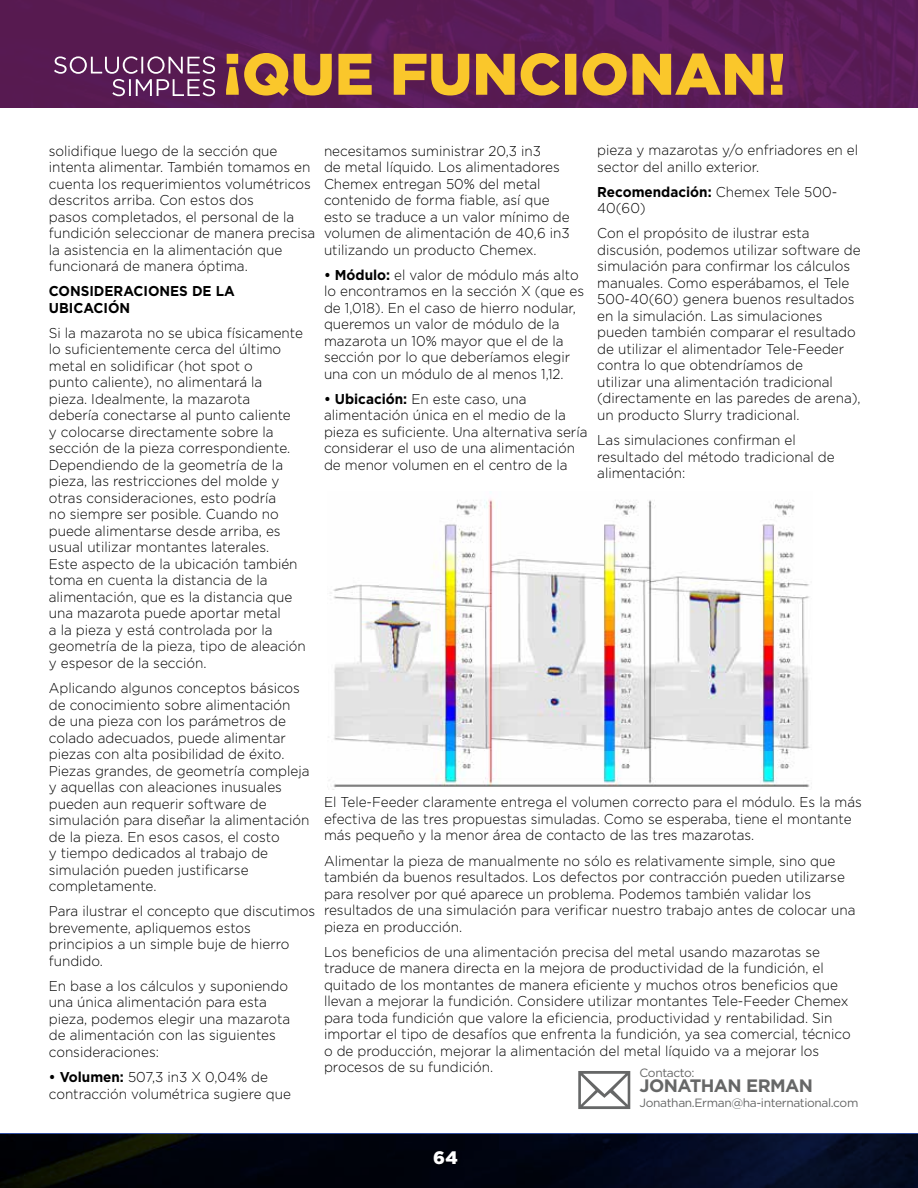
<style>
.page{position:relative;width:918px;height:1188px;background:#fff}
.page>*{position:absolute;margin:0;border:0;box-sizing:border-box;transform-origin:0 0}
.t1{font:700 18px "Gotham";letter-spacing:-.03em;color:#666767}
.t2{font:900 18px "Gotham";color:#fff}
.t3{font:300 14.25px/16.5px "Gotham";color:#000;scale:.95 1}
.t4{font:700 14.25px/16.5px "Gotham";color:#000;scale:.95 1}
.t5{font:12px "Gotham";letter-spacing:-.03em;color:#666767}
.s1{font-weight:700}
</style>
<div class="page">
<div style="left:0;top:0;width:918px;height:108px;background:linear-gradient(to right,#571a52,#5c1d5c)"></div>
<svg style="left:0;top:1133px;width:918px;height:55px;background:#030816"></svg>
<div style="left:434px;top:1150px;width:30px;height:19px;background:#00020b"></div>
<img style="left:327px;top:498px;width:483px;height:290px">
<svg style="left:578px;top:1071px;width:52px;height:38px"></svg>
<svg style="left:54px;top:56px;width:161px;height:40px;background:#764572"></svg>
<svg style="left:226px;top:53px;width:557px;height:43px;background:#b0783e"></svg>
<p class="t3" style="left:49px;top:142px;width:282px">solidifique luego de la sección que intenta alimentar. También tomamos en cuenta los requerimientos volumétricos descritos arriba. Con estos dos<br>pasos completados, el personal de la fundición seleccionar de manera precisa la asistencia en la alimentación que funcionará de manera óptima.</p>
<p class="t4" style="left:49px;top:283px;width:197px">CONSIDERACIONES DE LA<br>UBICACIÓN</p>
<p class="t3" style="left:49px;top:324px;width:272px">Si la mazarota no se ubica físicamente lo suficientemente cerca del último metal en solidificar (hot spot o<br>punto caliente), no alimentará la<br>pieza. Idealmente, la mazarota<br>debería conectarse al punto caliente<br>y colocarse directamente sobre la sección de la pieza correspondiente.<br>Dependiendo de la geometría de la pieza, las restricciones del molde y otras consideraciones, esto podría<br>no siempre ser posible. Cuando no puede alimentarse desde arriba, es usual utilizar montantes laterales.<br>Este aspecto de la ubicación también toma en cuenta la distancia de la alimentación, que es la distancia que una mazarota puede aportar metal<br>a la pieza y está controlada por la geometría de la pieza, tipo de aleación y espesor de la sección.</p>
<p class="t3" style="left:49px;top:679px;width:276px">Aplicando algunos conceptos básicos de conocimiento sobre alimentación de una pieza con los parámetros de colado adecuados, puede alimentar piezas con alta posibilidad de éxito.<br>Piezas grandes, de geometría compleja y aquellas con aleaciones inusuales pueden aun requerir software de simulación para diseñar la alimentación de la pieza. En esos casos, el costo<br>y tiempo dedicados al trabajo de simulación pueden justificarse completamente.</p>
<p class="t3" style="left:49px;top:903px;width:282px">Para ilustrar el concepto que discutimos brevemente, apliquemos estos principios a un simple buje de hierro fundido.</p>
<p class="t3" style="left:49px;top:977px;width:256px">En base a los cálculos y suponiendo una única alimentación para esta pieza, podemos elegir una mazarota de alimentación con las siguientes consideraciones:</p>
<p class="t3" style="left:49px;top:1068px;width:256px"><span class="s1">• Volumen:</span> 507,3 in3 X 0,04% de contracción volumétrica sugiere que</p>
<p class="t3" style="left:324px;top:142px;width:260px">necesitamos suministrar 20,3 in3<br>de metal líquido. Los alimentadores Chemex entregan 50% del metal contenido de forma fiable, así que esto se traduce a un valor mínimo de volumen de alimentación de 40,6 in3 utilizando un producto Chemex.</p>
<p class="t3" style="left:324px;top:266px;width:275px"><span class="s1">• Módulo:</span> el valor de módulo más alto lo encontramos en la sección X (que es de 1,018). En el caso de hierro nodular, queremos un valor de módulo de la mazarota un 10% mayor que el de la sección por lo que deberíamos elegir una con un módulo de al menos 1,12.</p>
<p class="t3" style="left:324px;top:390px;width:279px"><span class="s1">• Ubicación:</span> En este caso, una alimentación única en el medio de la pieza es suficiente. Una alternativa sería considerar el uso de una alimentación de menor volumen en el centro de la</p>
<p class="t3" style="left:597px;top:142px;width:276px">pieza y mazarotas y/o enfriadores en el sector del anillo exterior.</p>
<p class="t3" style="left:597px;top:183px;width:254px"><span class="s1">Recomendación:</span> Chemex Tele 500-<br>40(60)</p>
<p class="t3" style="left:597px;top:225px;width:279px">Con el propósito de ilustrar esta discusión, podemos utilizar software de simulación para confirmar los cálculos manuales. Como esperábamos, el Tele 500-40(60) genera buenos resultados en la simulación. Las simulaciones pueden también comparar el resultado de utilizar el alimentador Tele-Feeder contra lo que obtendríamos de<br>utilizar una alimentación tradicional (directamente en las paredes de arena), un producto Slurry tradicional.</p>
<p class="t3" style="left:597px;top:431px;width:251px">Las simulaciones confirman el resultado del método tradicional de alimentación:</p>
<p class="t3" style="left:324px;top:794px;width:568px">El Tele-Feeder claramente entrega el volumen correcto para el módulo. Es la más efectiva de las tres propuestas simuladas. Como se esperaba, tiene el montante más pequeño y la menor área de contacto de las tres mazarotas.</p>
<p class="t3" style="left:324px;top:852px;width:561px">Alimentar la pieza de manualmente no sólo es relativamente simple, sino que también da buenos resultados. Los defectos por contracción pueden utilizarse para resolver por qué aparece un problema. Podemos también validar los resultados de una simulación para verificar nuestro trabajo antes de colocar una pieza en producción.</p>
<p class="t3" style="left:324px;top:943px;width:556px">Los beneficios de una alimentación precisa del metal usando mazarotas se traduce de manera directa en la mejora de productividad de la fundición, el quitado de los montantes de manera eficiente y muchos otros beneficios que llevan a mejorar la fundición. Considere utilizar montantes Tele-Feeder Chemex para toda fundición que valore la eficiencia, productividad y rentabilidad. Sin importar el tipo de desafíos que enfrenta la fundición, ya sea comercial, técnico o de producción, mejorar la alimentación del metal líquido va a mejorar los procesos de su fundición.</p>
<p class="t5" style="left:640px;top:1065px;width:57px">Contacto:</p>
<p class="t1" style="left:640px;top:1074px;width:175px">JONATHAN ERMAN</p>
<p class="t5" style="left:640px;top:1095px;width:220px">Jonathan.Erman@ha-international.com</p>
<p class="t2" style="left:433px;top:1145px;width:26px">64</p>
</div>
